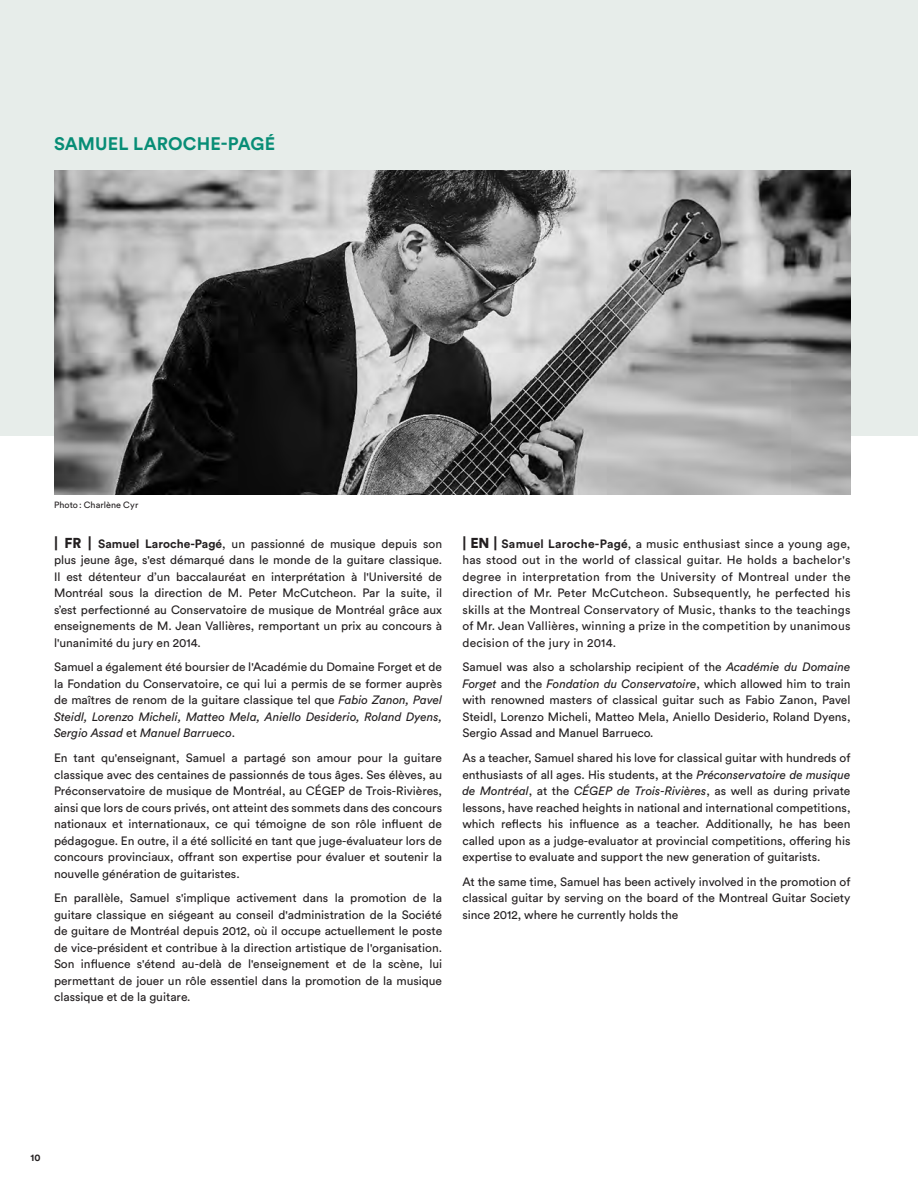
<style>
.page{position:relative;width:918px;height:1188px;background:#fff}
.page>*{position:absolute;margin:0;border:0;box-sizing:border-box;transform-origin:0 0}
.t1{font:700 18px "Circular Std";letter-spacing:.005em;color:#078d76}
.t2{font:12px/16.5px "Circular Std";color:#231f20;text-align:justify}
.t3{font:700 9.75px "Circular Std";color:#231f20}
.t4{font:9px "Circular Std";letter-spacing:.01em;color:#231f20}
.s1{font-weight:900;font-size:14.25px}
.s2{font-weight:700}
.s3{font-style:italic}
</style>
<div class="page">
<div style="left:0;top:0;width:918px;height:436px;background:#e7edea"></div>
<img style="left:54px;top:171px;width:796px;height:324px">
<h1 class="t1" style="left:54px;top:132px;width:223px">SAMUEL LAROCHE-PAGÉ</h1>
<p class="t4" style="left:54px;top:499px;width:86px">Photo: Charlène Cyr</p>
<p class="t2" style="left:54px;top:535px;width:390px"><span class="s1">| FR |</span> <span class="s2">Samuel Laroche-Pagé</span>, un passionné de musique depuis son plus jeune âge, s'est démarqué dans le monde de la guitare classique.<br>Il est détenteur d’un baccalauréat en interprétation à l'Université de Montréal sous la direction de M. Peter McCutcheon. Par la suite, il s’est perfectionné au Conservatoire de musique de Montréal grâce aux enseignements de M. Jean Vallières, remportant un prix au concours à l'unanimité du jury en 2014.</p>
<p class="t2" style="left:54px;top:659px;width:390px">Samuel a également été boursier de l'Académie du Domaine Forget et de la Fondation du Conservatoire, ce qui lui a permis de se former auprès de maîtres de renom de la guitare classique tel que <span class="s3">Fabio Zanon, Pavel Steidl, Lorenzo Micheli, Matteo Mela, Aniello Desiderio, Roland Dyens, Sergio Assad</span> et <span class="s3">Manuel Barrueco</span>.</p>
<p class="t2" style="left:54px;top:749px;width:390px">En tant qu'enseignant, Samuel a partagé son amour pour la guitare classique avec des centaines de passionnés de tous âges. Ses élèves, au Préconservatoire de musique de Montréal, au CÉGEP de Trois-Rivières, ainsi que lors de cours privés, ont atteint des sommets dans des concours nationaux et internationaux, ce qui témoigne de son rôle influent de pédagogue. En outre, il a été sollicité en tant que juge-évaluateur lors de concours provinciaux, offrant son expertise pour évaluer et soutenir la nouvelle génération de guitaristes.</p>
<p class="t2" style="left:54px;top:890px;width:390px">En parallèle, Samuel s'implique activement dans la promotion de la guitare classique en siégeant au conseil d'administration de la Société de guitare de Montréal depuis 2012, où il occupe actuellement le poste de vice-président et contribue à la direction artistique de l'organisation.<br>Son influence s'étend au-delà de l'enseignement et de la scène, lui permettant de jouer un rôle essentiel dans la promotion de la musique classique et de la guitare.</p>
<p class="t2" style="left:462px;top:535px;width:390px"><span class="s1">| EN |</span> <span class="s2">Samuel Laroche-Pagé</span>, a music enthusiast since a young age, has stood out in the world of classical guitar. He holds a bachelor's degree in interpretation from the University of Montreal under the direction of Mr. Peter McCutcheon. Subsequently, he perfected his skills at the Montreal Conservatory of Music, thanks to the teachings of Mr. Jean Vallières, winning a prize in the competition by unanimous decision of the jury in 2014.</p>
<p class="t2" style="left:462px;top:659px;width:390px">Samuel was also a scholarship recipient of the <span class="s3">Académie du Domaine Forget</span> and the <span class="s3">Fondation du Conservatoire</span>, which allowed him to train with renowned masters of classical guitar such as Fabio Zanon, Pavel Steidl, Lorenzo Micheli, Matteo Mela, Aniello Desiderio, Roland Dyens, Sergio Assad and Manuel Barrueco<span class="s3">.</span></p>
<p class="t2" style="left:462px;top:749px;width:390px">As a teacher, Samuel shared his love for classical guitar with hundreds of enthusiasts of all ages. His students, at the <span class="s3">Préconservatoire de musique de Montréal</span>, at the <span class="s3">CÉGEP de Trois-Rivières</span>, as well as during private lessons, have reached heights in national and international competitions, which reflects his influence as a teacher. Additionally, he has been called upon as a judge-evaluator at provincial competitions, offering his expertise to evaluate and support the new generation of guitarists.</p>
<p class="t2" style="left:462px;top:873px;width:390px">At the same time, Samuel has been actively involved in the promotion of classical guitar by serving on the board of the Montreal Guitar Society since 2012, where he currently holds the</p>
<p class="t3" style="left:31px;top:1151px;width:11px">10</p>
</div>
